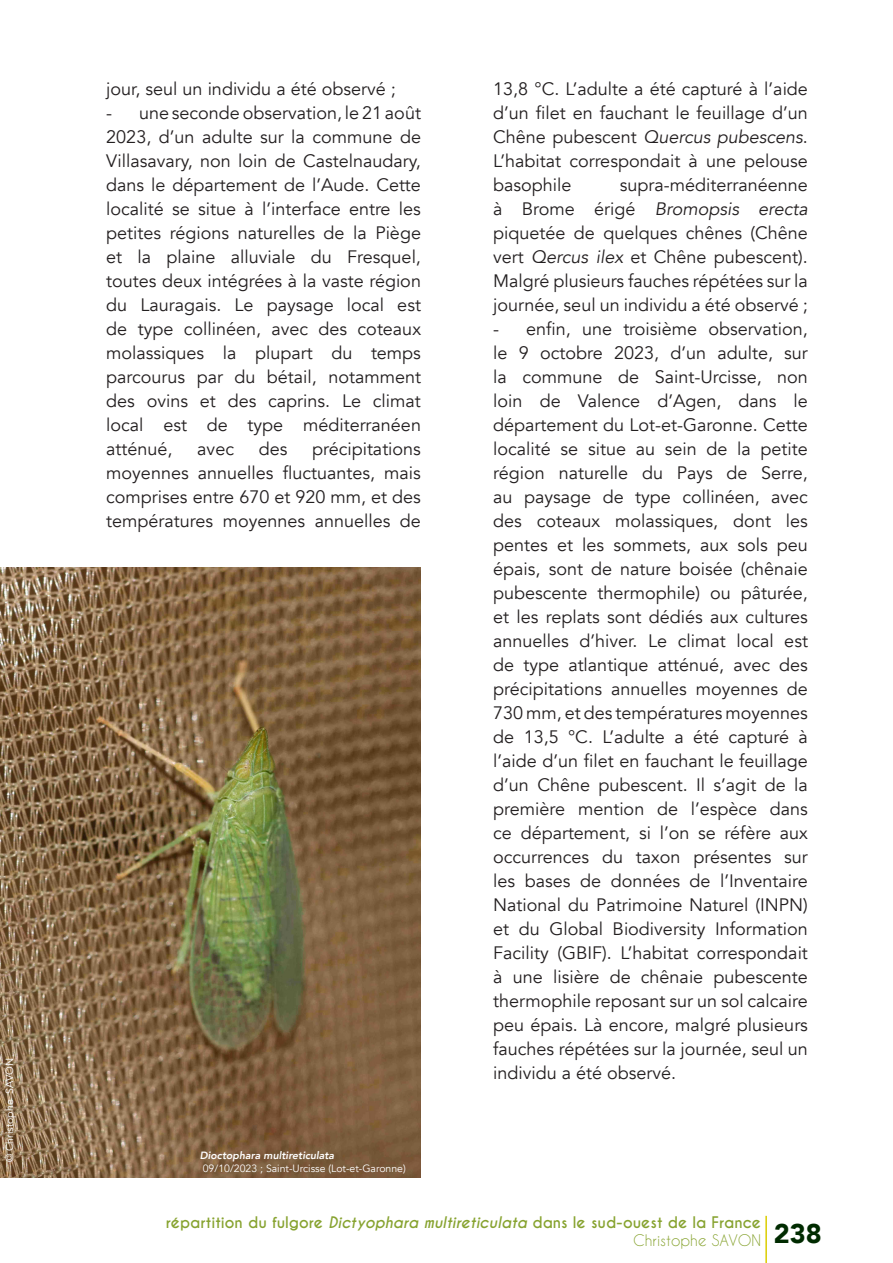
<style>
.page{position:relative;width:893px;height:1263px;background:#fff}
.page>*{position:absolute;margin:0;border:0;box-sizing:border-box;transform-origin:0 0}
.t1{font:900 27px "Avenir";color:#002b00}
.t2{font:18px/24px "Avenir";color:#231f20;text-align:justify}
.t3{font:700 15px/18px "Caviar Dreams";color:#87a330;text-align:right}
.t4{font:10.5px "Avenir";color:#fff}
.t5{font:italic 800 10.5px "Avenir";color:#fff}
.s1{font-style:italic}
.s2{font-weight:400}
</style>
<div class="page">
<hr style="left:765px;top:1216px;width:2px;height:47px;background:#dbcd00">
<img style="left:0;top:568px;width:421px;height:610px">
<p class="t4" style="left:3px;top:1162px;width:106px;rotate:-90deg">© Christophe SAVON</p>
<p class="t2" style="left:106px;top:77px;width:291px">jour, seul un individu a été observé ;</p>
<p class="t2" style="left:106px;top:101px;width:316px">- une seconde observation, le 21 août 2023, d’un adulte sur la commune de Villasavary, non loin de Castelnaudary, dans le département de l’Aude. Cette localité se situe à l’interface entre les petites régions naturelles de la Piège et la plaine alluviale du Fresquel, toutes deux intégrées à la vaste région du Lauragais. Le paysage local est de type collinéen, avec des coteaux molassiques la plupart du temps parcourus par du bétail, notamment des ovins et des caprins. Le climat local est de type méditerranéen atténué,</p>
<p class="t2" style="left:197px;top:437px;width:38px">avec</p>
<p class="t2" style="left:259px;top:437px;width:30px">des</p>
<p class="t2" style="left:106px;top:437px;width:316px;text-indent:206px">précipitations moyennes annuelles fluctuantes, mais comprises entre 670 et 920 mm, et des températures moyennes annuelles de</p>
<p class="t5" style="left:200px;top:1149px;width:136px">Dioctophara multireticulata</p>
<p class="t4" style="left:203px;top:1162px;width:205px">09/10/2023 ; Saint-Urcisse (Lot-et-Garonne)</p>
<p class="t2" style="left:493px;top:77px;width:316px">13,8 °C. L’adulte a été capturé à l’aide d’un filet en fauchant le feuillage d’un Chêne pubescent <span class="s1">Quercus pubescens</span>.<br>L’habitat correspondait à une pelouse basophile</p>
<p class="t2" style="left:493px;top:173px;width:316px;text-indent:127px">supra-méditerranéenne à Brome érigé <span class="s1">Bromopsis erecta </span>piquetée de quelques chênes (Chêne vert <span class="s1">Qercus ilex</span> et Chêne pubescent).<br>Malgré plusieurs fauches répétées sur la journée, seul un individu a été observé ;</p>
<p class="t2" style="left:493px;top:317px;width:316px">- enfin, une troisième observation, le 9 octobre 2023, d’un adulte, sur la commune de Saint-Urcisse, non loin de Valence d’Agen, dans le département du Lot-et-Garonne. Cette localité se situe au sein de la petite région naturelle du Pays de Serre, au paysage de type collinéen, avec des coteaux molassiques, dont les pentes et les sommets, aux sols peu épais, sont de nature boisée (chênaie pubescente thermophile) ou pâturée, et les replats sont dédiés aux cultures annuelles d’hiver. Le climat local est de type atlantique atténué, avec des précipitations annuelles moyennes de 730 mm, et des températures moyennes de 13,5 °C. L’adulte a été capturé à l’aide d’un filet en fauchant le feuillage d’un Chêne pubescent. Il s’agit de la première mention de l’espèce dans ce département, si l’on se réfère aux occurrences du taxon présentes sur les bases de données de l’Inventaire National du Patrimoine Naturel (INPN) et du Global Biodiversity Information Facility (GBIF). L’habitat correspondait à une lisière de chênaie pubescente thermophile reposant sur un sol calcaire peu épais. Là encore, malgré plusieurs fauches répétées sur la journée, seul un individu a été observé.</p>
<p class="t3" style="left:166px;top:1213px;width:597px">répartition du fulgore <span class="s1">Dictyophara multireticulata</span> dans le sud-ouest de la France<br><span class="s2">Christophe SAVON</span></p>
<p class="t1" style="left:774px;top:1210px;width:49px">238</p>
</div>
